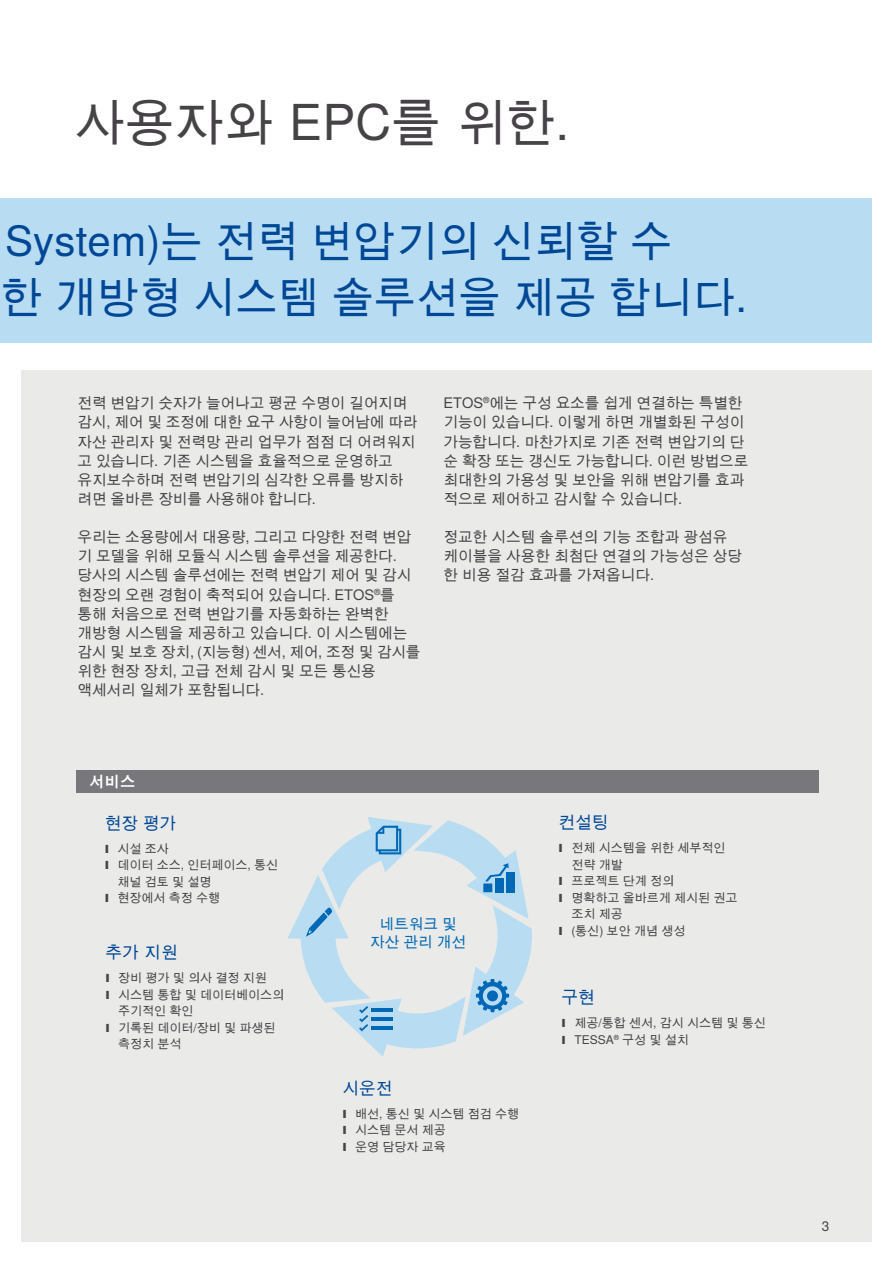
<style>
.page{position:relative;width:893px;height:1263px;background:#fff}
.page>*{position:absolute;margin:0;border:0;box-sizing:border-box;transform-origin:0 0}
.t1{font:49.5px "Nimbus Sans Global";color:#464347}
.t2{font:42px/55.5px "Nimbus Sans Global";letter-spacing:.005em;color:#004896}
.t3{font:16.5px "Nimbus Sans Global";letter-spacing:.01em;color:#004896}
.t4{font:14.55px/19.2px "Nimbus Sans Global";color:#464347}
.t5{font:14.55px/18.8px "Nimbus Sans Global";letter-spacing:.005em;color:#0068b5;text-align:center}
.t6{font:700 14.55px "Nimbus Sans Global";color:#fff}
.t7{font:13.5px "Nimbus Sans Global";color:#464347}
.t8{font:12px/16.5px "Nimbus Sans Global";color:#464347}
.s1{font-family:"Arial";font-weight:900;font-size:11.25px}
</style>
<div class="page">
<div style="left:0;top:198px;width:871px;height:144px;background:#b8dcf2"></div>
<div style="left:21px;top:370px;width:851px;height:872px;background:#eaebe8"></div>
<div style="left:77px;top:770px;width:742px;height:22px;background:#78777b"></div>
<svg style="left:288px;top:817px;width:244px;height:240px"></svg>
<h1 class="t1" style="left:75px;top:94px;width:495px">사용자와 EPC를 위한.</h1>
<h2 class="t2" style="left:1px;top:214px;width:748px">System)는 전력 변압기의 신뢰할 수<br>한 개방형 시스템 솔루션을 제공 합니다.</h2>
<p class="t4" style="left:77px;top:394px;width:341px">전력 변압기 숫자가 늘어나고 평균 수명이 길어지며 감시, 제어 및 조정에 대한 요구 사항이 늘어남에 따라 자산 관리자 및 전력망 관리 업무가 점점 더 어려워지 고 있습니다. 기존 시스템을 효율적으로 운영하고 유지보수하며 전력 변압기의 심각한 오류를 방지하 려면 올바른 장비를 사용해야 합니다.</p>
<p class="t4" style="left:77px;top:528px;width:344px">우리는 소용량에서 대용량, 그리고 다양한 전력 변압 기 모델을 위해 모듈식 시스템 솔루션을 제공한다. 당사의 시스템 솔루션에는 전력 변압기 제어 및 감시 현장의 오랜 경험이 축적되어 있습니다. ETOS<sup>®</sup>를 통해 처음으로 전력 변압기를 자동화하는 완벽한 개방형 시스템을 제공하고 있습니다. 이 시스템에는 감시 및 보호 장치, (지능형) 센서, 제어, 조정 및 감시를 위한 현장 장치, 고급 전체 감시 및 모든 통신용 액세서리 일체가 포함됩니다.</p>
<p class="t4" style="left:444px;top:394px;width:306px">ETOS<sup>®</sup>에는 구성 요소를 쉽게 연결하는 특별한 기능이 있습니다. 이렇게 하면 개별화된 구성이 가능합니다. 마찬가지로 기존 전력 변압기의 단 순 확장 또는 갱신도 가능합니다. 이런 방법으로 최대한의 가용성 및 보안을 위해 변압기를 효과 적으로 제어하고 감시할 수 있습니다.</p>
<p class="t4" style="left:444px;top:528px;width:300px">정교한 시스템 솔루션의 기능 조합과 광섬유 케이블을 사용한 최첨단 연결의 가능성은 상당 한 비용 절감 효과를 가져옵니다.</p>
<p class="t6" style="left:90px;top:773px;width:47px">서비스</p>
<p class="t3" style="left:105px;top:813px;width:73px">현장 평가</p>
<p class="t8" style="left:105px;top:840px;width:66px"><span class="s1">I</span> 시설 조사</p>
<p class="t8" style="left:105px;top:857px;width:175px"><span class="s1">I</span> 데이터 소스, 인터페이스, 통신</p>
<p class="t8" style="left:118px;top:873px;width:96px">채널 검토 및 설명</p>
<p class="t8" style="left:105px;top:890px;width:117px"><span class="s1">I</span> 현장에서 측정 수행</p>
<p class="t3" style="left:105px;top:943px;width:74px">추가 지원</p>
<p class="t8" style="left:105px;top:970px;width:163px"><span class="s1">I</span> 장비 평가 및 의사 결정 지원</p>
<p class="t8" style="left:105px;top:986px;width:180px"><span class="s1">I</span> 시스템 통합 및 데이터베이스의</p>
<p class="t8" style="left:118px;top:1003px;width:77px">주기적인 확인</p>
<p class="t8" style="left:105px;top:1019px;width:172px"><span class="s1">I</span> 기록된 데이터/장비 및 파생된</p>
<p class="t8" style="left:118px;top:1036px;width:65px">측정치 분석</p>
<p class="t5" style="left:370px;top:914px;width:97px">네트워크 및 자산 관리 개선</p>
<p class="t3" style="left:342px;top:1078px;width:51px">시운전</p>
<p class="t8" style="left:342px;top:1105px;width:178px"><span class="s1">I</span> 배선, 통신 및 시스템 점검 수행<br><span class="s1">I</span> 시스템 문서 제공<br><span class="s1">I</span> 운영 담당자 교육</p>
<p class="t3" style="left:559px;top:813px;width:51px">컨설팅</p>
<p class="t8" style="left:559px;top:840px;width:168px"><span class="s1">I</span> 전체 시스템을 위한 세부적인</p>
<p class="t8" style="left:571px;top:856px;width:53px">전략 개발</p>
<p class="t8" style="left:559px;top:873px;width:117px"><span class="s1">I</span> 프로젝트 단계 정의</p>
<p class="t8" style="left:559px;top:889px;width:180px"><span class="s1">I</span> 명확하고 올바르게 제시된 권고</p>
<p class="t8" style="left:571px;top:906px;width:53px">조치 제공</p>
<p class="t8" style="left:559px;top:922px;width:128px"><span class="s1">I</span> (통신) 보안 개념 생성</p>
<p class="t3" style="left:562px;top:988px;width:35px">구현</p>
<p class="t8" style="left:562px;top:1015px;width:206px"><span class="s1">I</span> 제공/통합 센서, 감시 시스템 및 통신<br><span class="s1">I</span> TESSA<sup>®</sup> 구성 및 설치</p>
<p class="t7" style="left:822px;top:1218px;width:9px">3</p>
</div>
